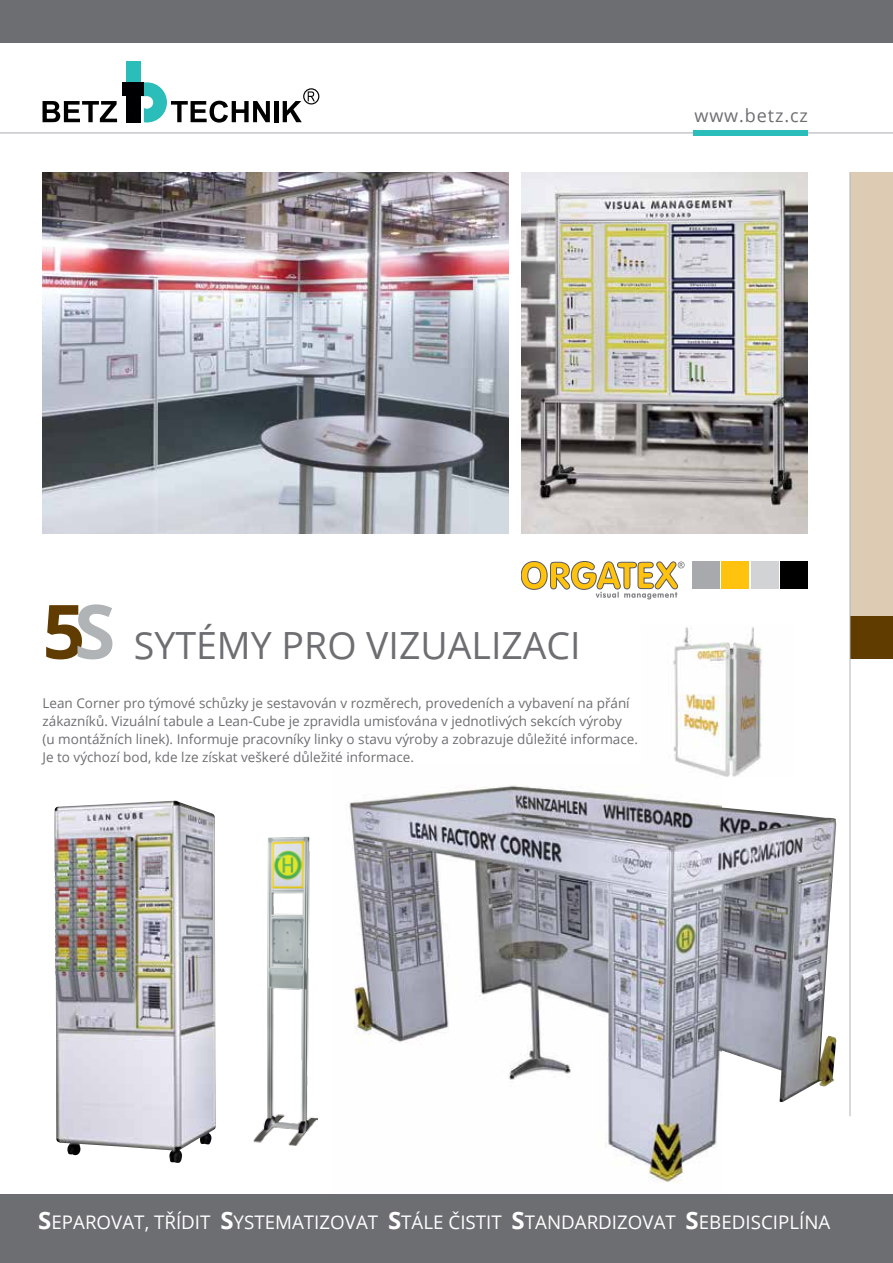
<style>
.page{position:relative;width:893px;height:1263px;background:#fff}
.page>*{position:absolute;margin:0;border:0;box-sizing:border-box;transform-origin:0 0}
.t1{font:700 75px "Open Sans";color:#613c00}
.t2{font:37.5px "Open Sans";color:#6d6e71}
.t3{font:18.75px "Open Sans";color:#fff}
.t4{font:18px "Open Sans";letter-spacing:.05em;color:#6d6e71}
.t5{font:13.5px/18px "Open Sans";color:#6d6e71}
.s1{color:#b1b4b6}
.s2{font-weight:700;font-size:24px}
</style>
<div class="page">
<div style="left:0;top:0;width:893px;height:43px;background:#6d6e71"></div>
<div style="left:303px;top:88px;width:16px;height:17px;border:1px solid #000;border-radius:50%"></div>
<svg style="left:308px;top:91px;width:7px;height:10px"></svg>
<svg style="left:43px;top:101px;width:74px;height:21px"></svg>
<div style="left:274px;top:101px;width:5px;height:21px;background:#000"></div>
<svg style="left:283px;top:101px;width:19px;height:21px"></svg>
<svg style="left:126px;top:82px;width:144px;height:41px"></svg>
<div style="left:126px;top:62px;width:14px;height:57px;background:#2bbdb9"></div>
<div style="left:126px;top:83px;width:14px;height:39px;background:#000003"></div>
<div style="left:122px;top:82px;width:22px;height:14px;background:#000003"></div>
<hr style="left:0;top:132px;width:893px;height:1px;background:#b1b4b6">
<div style="left:693px;top:130px;width:115px;height:6px;background:#2bbdb9"></div>
<div style="left:850px;top:172px;width:43px;height:487px;background:#ddcbb3"></div>
<div style="left:850px;top:617px;width:43px;height:42px;background:#613c00"></div>
<hr style="left:850px;top:172px;width:1px;height:944px;background:#b1b4b6">
<svg style="left:521px;top:561px;width:163px;height:38px"></svg>
<div style="left:692px;top:561px;width:28px;height:28px;background:#a7a9ac"></div>
<div style="left:721px;top:561px;width:28px;height:28px;background:#ffc20e"></div>
<div style="left:751px;top:561px;width:27px;height:28px;background:#d1d3d4"></div>
<div style="left:780px;top:561px;width:28px;height:28px;background:#000"></div>
<img style="left:334px;top:785px;width:388px;height:410px">
<img style="left:691px;top:804px;width:146px;height:352px">
<img style="left:43px;top:172px;width:465px;height:362px">
<img style="left:521px;top:172px;width:287px;height:362px">
<img style="left:253px;top:836px;width:64px;height:310px">
<img style="left:54px;top:801px;width:162px;height:362px">
<img style="left:673px;top:627px;width:89px;height:150px">
<div style="left:0;top:1195px;width:893px;height:68px;background:#6d6e71"></div>
<h3 class="t4" style="left:694px;top:103px;width:115px">www.betz.cz</h3>
<h1 class="t1" style="left:43px;top:578px;width:74px">5<span class="s1">S</span></h1>
<h2 class="t2" style="left:134px;top:619px;width:448px">Sytémy pro vizualizaci</h2>
<p class="t5" style="left:43px;top:693px;width:597px">Lean Corner pro týmové schůzky je sestavován v rozměrech, provedeních a vybavení na přání zákazníků. Vizuální tabule a Lean-Cube je zpravidla umisťována v jednotlivých sekcích výroby<br>(u montážních linek). Informuje pracovníky linky o stavu výroby a zobrazuje důležité informace.<br>Je to výchozí bod, kde lze získat veškeré důležité informace.</p>
<h3 class="t3" style="left:38px;top:1209px;width:794px"><span class="s2">S</span>eparovat, třídit <span class="s2">S</span>ystematizovat <span class="s2">S</span>tále či stit <span class="s2">S</span>tandardi zovat <span class="s2">S</span>ebedi sci plína</h3>
</div>
